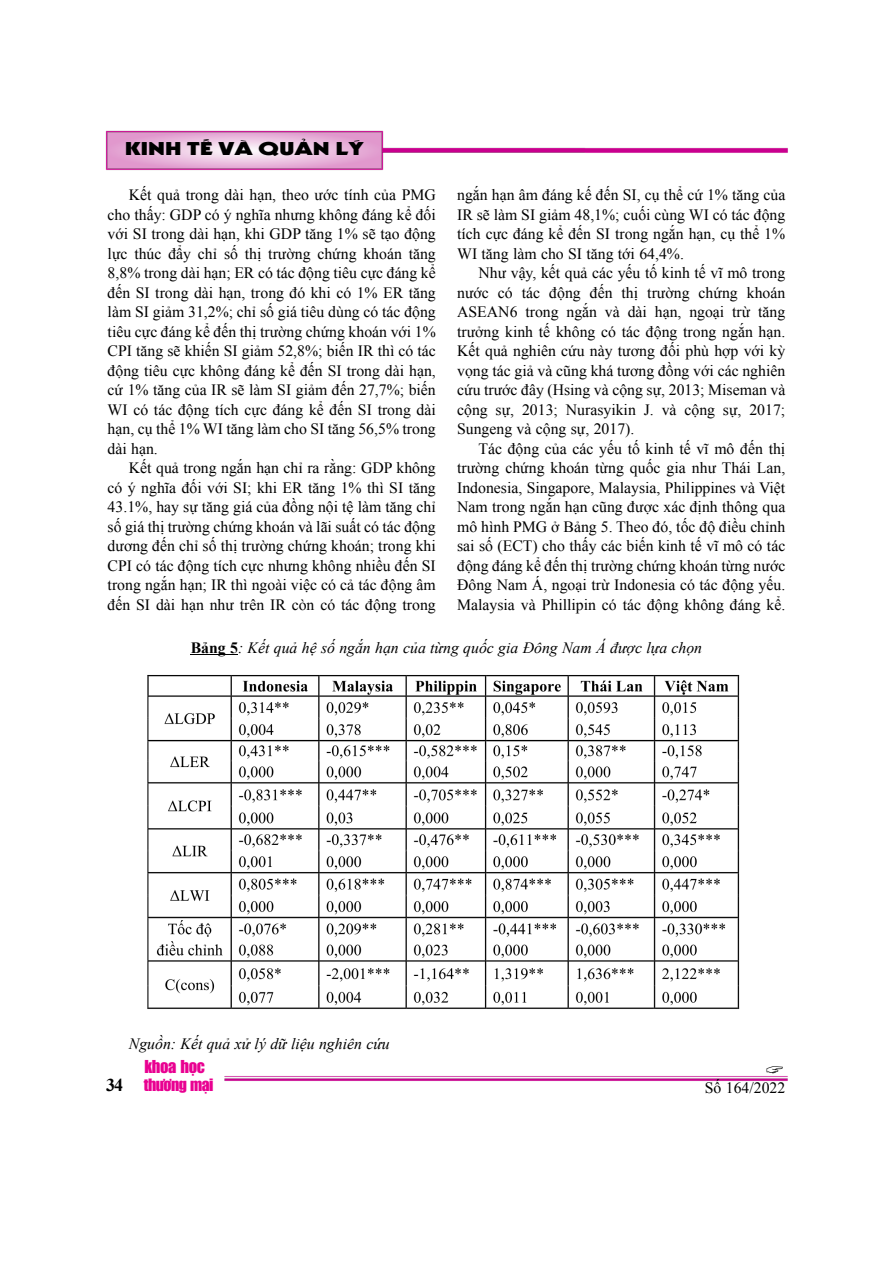
<style>
.page{position:relative;width:893px;height:1263px;background:#fff}
.page>*{position:absolute;margin:0;border:0;box-sizing:border-box;transform-origin:0 0}
.t1{font:18px "UTM Kabel KT";color:#000;scale:1.45 1}
.t2{font:700 18px "Times New Roman";color:#000}
.t3{font:16.5px "UTM Impact";letter-spacing:-.02em;color:#e90091}
.t4{font:15.75px/19.5px "Times New Roman";color:#000;text-align:justify}
.t5{font:italic 15.75px "Times New Roman";color:#000}
.t6{font:15.75px "UTM Impact";letter-spacing:-.03em;color:#e90091}
.s1{font-weight:700;font-style:normal}
</style>
<div class="page">
<img style="left:224px;top:1076px;width:564px;height:5px">
<img style="left:105px;top:130px;width:279px;height:40px">
<img style="left:379px;top:147px;width:409px;height:7px">
<hr style="left:191px;top:654px;width:47px;height:1px;background:#000">
<img style="left:147px;top:674px;width:593px;height:335px">
<p class="t1" style="left:125px;top:137px;width:166px">KINH TẾ VÀ QUẢN LÝ</p>
<p class="t4" style="left:108px;top:185px;width:330px;text-indent:21px">Kết quả trong dài hạn, theo ước tính của PMG cho thấy: GDP có ý nghĩa nhưng không đáng kể đối với SI trong dài hạn, khi GDP tăng 1% sẽ tạo động lực thúc đẩy chỉ số thị trường chứng khoán tăng 8,8% trong dài hạn; ER có tác động tiêu cực đáng kể đến SI trong dài hạn, trong đó khi có 1% ER tăng làm SI giảm 31,2%; chỉ số giá tiêu dùng có tác động tiêu cực đáng kể đến thị trường chứng khoán với 1% CPI tăng sẽ khiến SI giảm 52,8%; biến IR thì có tác động tiêu cực không đáng kể đến SI trong dài hạn, cứ 1% tăng của IR sẽ làm SI giảm đến 27,7%; biến WI có tác động tích cực đáng kể đến SI trong dài hạn, cụ thể 1% WI tăng làm cho SI tăng 56,5% trong dài hạn.</p>
<p class="t4" style="left:108px;top:458px;width:330px;text-indent:21px">Kết quả trong ngắn hạn chỉ ra rằng: GDP không có ý nghĩa đối với SI; khi ER tăng 1% thì SI tăng 43.1%, hay sự tăng giá của đồng nội tệ làm tăng chỉ số giá thị trường chứng khoán và lãi suất có tác động dương đến chỉ số thị trường chứng khoán; trong khi CPI có tác động tích cực nhưng không nhiều đến SI trong ngắn hạn; IR thì ngoài việc có cả tác động âm đến SI dài hạn như trên IR còn có tác động trong</p>
<p class="t4" style="left:457px;top:185px;width:330px">ngắn hạn âm đáng kế đến SI, cụ thể cứ 1% tăng của IR sẽ làm SI giảm 48,1%; cuối cùng WI có tác động tích cực đáng kể đến SI trong ngắn hạn, cụ thể 1% WI tăng làm cho SI tăng tới 64,4%.</p>
<p class="t4" style="left:457px;top:263px;width:330px;text-indent:21px">Như vậy, kết quả các yếu tố kinh tế vĩ mô trong nước có tác động đến thị trường chứng khoán ASEAN6 trong ngắn và dài hạn, ngoại trừ tăng trưởng kinh tế không có tác động trong ngắn hạn.<br>Kết quả nghiên cứu này tương đối phù hợp với kỳ vọng tác giả và cũng khá tương đồng với các nghiên cứu trước đây (Hsing và cộng sự, 2013; Miseman và cộng sự, 2013; Nurasyikin J. và cộng sự, 2017; Sungeng và cộng sự, 2017).</p>
<p class="t4" style="left:457px;top:438px;width:330px;text-indent:21px">Tác động của các yếu tố kinh tế vĩ mô đến thị trường chứng khoán từng quốc gia như Thái Lan, Indonesia, Singapore, Malaysia, Philippines và Việt Nam trong ngắn hạn cũng được xác định thông qua mô hình PMG ở Bảng 5. Theo đó, tốc độ điều chỉnh sai số (ECT) cho thấy các biến kinh tế vĩ mô có tác động đáng kể đến thị trường chứng khoán từng nước Đông Nam Á, ngoại trừ Indonesia có tác động yếu.<br>Malaysia và Phillipin có tác động không đáng kể.</p>
<p class="t5" style="left:191px;top:639px;width:513px"><span class="s1">Bảng 5</span>: Kết quả hệ số ngắn hạn của từng quốc gia Đông Nam Á được lựa chọn</p>
<p class="t5" style="left:129px;top:1035px;width:262px">Nguồn: Kết quả xử lý dữ liệu nghiên cứu</p>
<p class="t3" style="left:144px;top:1055px;width:62px">khoa học</p>
<p class="t6" style="left:144px;top:1074px;width:71px">thương mại</p>
<p class="t2" style="left:106px;top:1075px;width:19px">34</p>
<p class="t4" style="left:704px;top:1078px;width:82px">Số 164/2022</p>
</div>
